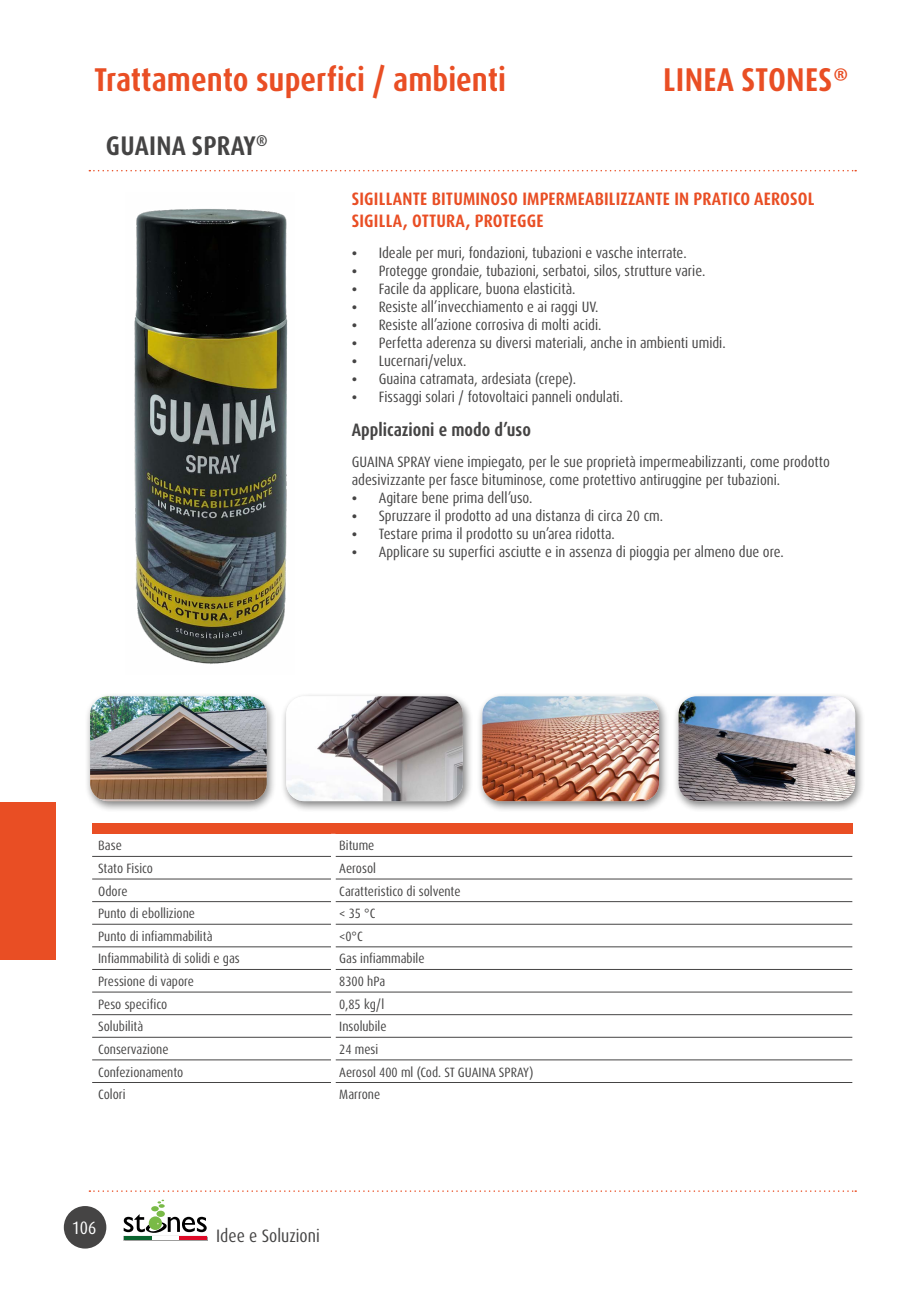
<style>
.page{position:relative;width:919px;height:1289px;background:#fff}
.page>*{position:absolute;margin:0;border:0;box-sizing:border-box;transform-origin:0 0}
.t1{font:700 condensed 33px "Dax Pro";color:#e94e24}
.t2{font:700 condensed 27px "Dax Pro";letter-spacing:.01em;color:#454444}
.t3{font:700 condensed 18px/21.6px "Dax Pro";letter-spacing:.01em;color:#e94e24}
.t4{font:700 condensed 18px "Dax Pro";color:#454444}
.t5{font:condensed 18px "Dax Pro";color:#454444}
.t6{font:condensed 18px "Dax Pro";color:#fff}
.t7{font:condensed 15px/18px "Dax Pro";color:#454444}
.t8{font:condensed 13.5px "Dax Pro";color:#454444}
.s1{font-family:"Calibri";font-weight:400;font-stretch:normal}
.s2{font-weight:700}
</style>
<div class="page">
<svg style="left:89px;top:170px;width:767px;height:1px"></svg>
<div style="left:64px;top:1205px;width:42px;height:43px;background:#454444;border-radius:50%"></div>
<hr style="left:125px;top:1237px;width:83px;height:4px;background:#9d9d9c">
<svg style="left:157px;top:1199px;width:8px;height:8px"></svg>
<div style="left:151px;top:1206px;width:8px;height:5px;background:#79ba47;border-radius:50%"></div>
<svg style="left:156px;top:1210px;width:9px;height:6px"></svg>
<svg style="left:124px;top:1213px;width:83px;height:19px"></svg>
<hr style="left:151px;top:1236px;width:28px;height:4px;background:#fff">
<hr style="left:124px;top:1236px;width:27px;height:4px;background:#0a642f">
<hr style="left:179px;top:1236px;width:28px;height:4px;background:#de0a27">
<svg style="left:89px;top:1190px;width:767px;height:1px"></svg>
<div style="left:0;top:802px;width:55px;height:158px;background:#e94e24"></div>
<div style="left:84px;top:692px;width:193px;height:121px;background:#000;opacity:.5"></div>
<img style="left:90px;top:696px;width:177px;height:105px">
<div style="left:280px;top:692px;width:193px;height:121px;background:#000;opacity:.5"></div>
<img style="left:286px;top:696px;width:177px;height:105px">
<div style="left:476px;top:692px;width:193px;height:121px;background:#000;opacity:.5"></div>
<img style="left:482px;top:696px;width:177px;height:105px">
<div style="left:672px;top:692px;width:193px;height:121px;background:#000;opacity:.5"></div>
<img style="left:678px;top:696px;width:177px;height:105px">
<img style="left:134px;top:209px;width:154px;height:455px">
<div style="left:92px;top:823px;width:760px;height:10px;background:#e94e24"></div>
<hr style="left:92px;top:1082px;width:239px;height:1px;background:#454444">
<hr style="left:335px;top:1082px;width:517px;height:1px;background:#454444">
<hr style="left:92px;top:1059px;width:239px;height:1px;background:#454444">
<hr style="left:335px;top:1059px;width:517px;height:1px;background:#454444">
<hr style="left:92px;top:1036px;width:239px;height:1px;background:#454444">
<hr style="left:335px;top:1036px;width:517px;height:1px;background:#454444">
<hr style="left:92px;top:856px;width:239px;height:1px;background:#454444">
<hr style="left:335px;top:856px;width:517px;height:1px;background:#454444">
<hr style="left:92px;top:878px;width:239px;height:1px;background:#454444">
<hr style="left:335px;top:878px;width:517px;height:1px;background:#454444">
<hr style="left:92px;top:901px;width:239px;height:1px;background:#454444">
<hr style="left:335px;top:901px;width:517px;height:1px;background:#454444">
<hr style="left:92px;top:923px;width:239px;height:1px;background:#454444">
<hr style="left:335px;top:923px;width:517px;height:1px;background:#454444">
<hr style="left:92px;top:946px;width:239px;height:1px;background:#454444">
<hr style="left:335px;top:946px;width:517px;height:1px;background:#454444">
<hr style="left:92px;top:969px;width:239px;height:1px;background:#454444">
<hr style="left:335px;top:969px;width:517px;height:1px;background:#454444">
<hr style="left:92px;top:991px;width:239px;height:1px;background:#454444">
<hr style="left:335px;top:991px;width:517px;height:1px;background:#454444">
<hr style="left:92px;top:1014px;width:239px;height:1px;background:#454444">
<hr style="left:335px;top:1014px;width:517px;height:1px;background:#454444">
<h1 class="t1" style="left:94px;top:59px;width:413px">Trattamento superfici / ambienti</h1>
<h1 class="t1" style="left:663px;top:59px;width:187px">LINEA STONES<span class="s1">®</span></h1>
<h2 class="t2" style="left:106px;top:128px;width:163px">GUAINA SPRAY<sup>®</sup></h2>
<p class="t3" style="left:352px;top:188px;width:464px">SIGILLANTE BITUMINOSO IMPERMEABILIZZANTE IN PRATICO AEROSOL<br>SIGILLA, OTTURA, PROTEGGE</p>
<p class="t7" style="left:351px;top:244px;width:336px"><span class="s2">•</span> Ideale per muri, fondazioni, tubazioni e vasche interrate.</p>
<p class="t7" style="left:351px;top:262px;width:355px"><span class="s2">•</span> Protegge grondaie, tubazioni, serbatoi, silos, strutture varie.</p>
<p class="t7" style="left:351px;top:280px;width:225px"><span class="s2">•</span> Facile da applicare, buona elasticità.</p>
<p class="t7" style="left:351px;top:298px;width:248px"><span class="s2">•</span> Resiste all’invecchiamento e ai raggi UV.</p>
<p class="t7" style="left:351px;top:316px;width:251px"><span class="s2">•</span> Resiste all’azione corrosiva di molti acidi.</p>
<p class="t7" style="left:351px;top:334px;width:375px"><span class="s2">•</span> Perfetta aderenza su diversi materiali, anche in ambienti umidi.</p>
<p class="t7" style="left:351px;top:352px;width:116px"><span class="s2">•</span> Lucernari/velux.</p>
<p class="t7" style="left:351px;top:370px;width:226px"><span class="s2">•</span> Guaina catramata, ardesiata (crepe).</p>
<p class="t7" style="left:351px;top:388px;width:273px"><span class="s2">•</span> Fissaggi solari / fotovoltaici panneli ondulati.</p>
<p class="t4" style="left:351px;top:418px;width:181px">Applicazioni e modo d’uso</p>
<p class="t7" style="left:351px;top:453px;width:479px">GUAINA SPRAY viene impiegato, per le sue proprietà impermeabilizzanti, come prodotto adesivizzante per fasce bituminose, come protettivo antiruggine per tubazioni.</p>
<p class="t7" style="left:351px;top:489px;width:182px"><span class="s2">•</span> Agitare bene prima dell’uso.</p>
<p class="t7" style="left:351px;top:507px;width:313px"><span class="s2">•</span> Spruzzare il prodotto ad una distanza di circa 20 cm.</p>
<p class="t7" style="left:351px;top:525px;width:265px"><span class="s2">•</span> Testare prima il prodotto su un’area ridotta.</p>
<p class="t7" style="left:351px;top:543px;width:433px"><span class="s2">•</span> Applicare su superfici asciutte e in assenza di pioggia per almeno due ore.</p>
<p class="t8" style="left:98px;top:837px;width:25px">Base</p>
<p class="t8" style="left:339px;top:837px;width:37px">Bitume</p>
<p class="t8" style="left:98px;top:859px;width:56px">Stato Fisico</p>
<p class="t8" style="left:339px;top:859px;width:38px">Aerosol</p>
<p class="t8" style="left:98px;top:882px;width:31px">Odore</p>
<p class="t8" style="left:339px;top:882px;width:123px">Caratteristico di solvente</p>
<p class="t8" style="left:98px;top:904px;width:98px">Punto di ebollizione</p>
<p class="t8" style="left:339px;top:904px;width:38px">&lt; 35 °C</p>
<p class="t8" style="left:98px;top:927px;width:116px">Punto di infiammabilità</p>
<p class="t8" style="left:339px;top:927px;width:25px">&lt;0°C</p>
<p class="t8" style="left:98px;top:950px;width:143px">Infiammabilità di solidi e gas</p>
<p class="t8" style="left:339px;top:950px;width:87px">Gas infiammabile</p>
<p class="t8" style="left:98px;top:972px;width:97px">Pressione di vapore</p>
<p class="t8" style="left:339px;top:972px;width:47px">8300 hPa</p>
<p class="t8" style="left:98px;top:995px;width:71px">Peso specifico</p>
<p class="t8" style="left:339px;top:995px;width:47px">0,85 kg/l</p>
<p class="t8" style="left:98px;top:1017px;width:47px">Solubilità</p>
<p class="t8" style="left:339px;top:1017px;width:49px">Insolubile</p>
<p class="t8" style="left:98px;top:1040px;width:72px">Conservazione</p>
<p class="t8" style="left:339px;top:1040px;width:41px">24 mesi</p>
<p class="t8" style="left:98px;top:1063px;width:87px">Confezionamento</p>
<p class="t8" style="left:339px;top:1063px;width:196px">Aerosol 400 ml (Cod. ST GUAINA SPRAY)</p>
<p class="t8" style="left:98px;top:1085px;width:29px">Colori</p>
<p class="t8" style="left:339px;top:1085px;width:42px">Marrone</p>
<p class="t6" style="left:72px;top:1216px;width:26px">106</p>
<p class="t5" style="left:216px;top:1224px;width:105px">Idee e Soluzioni</p>
</div>
